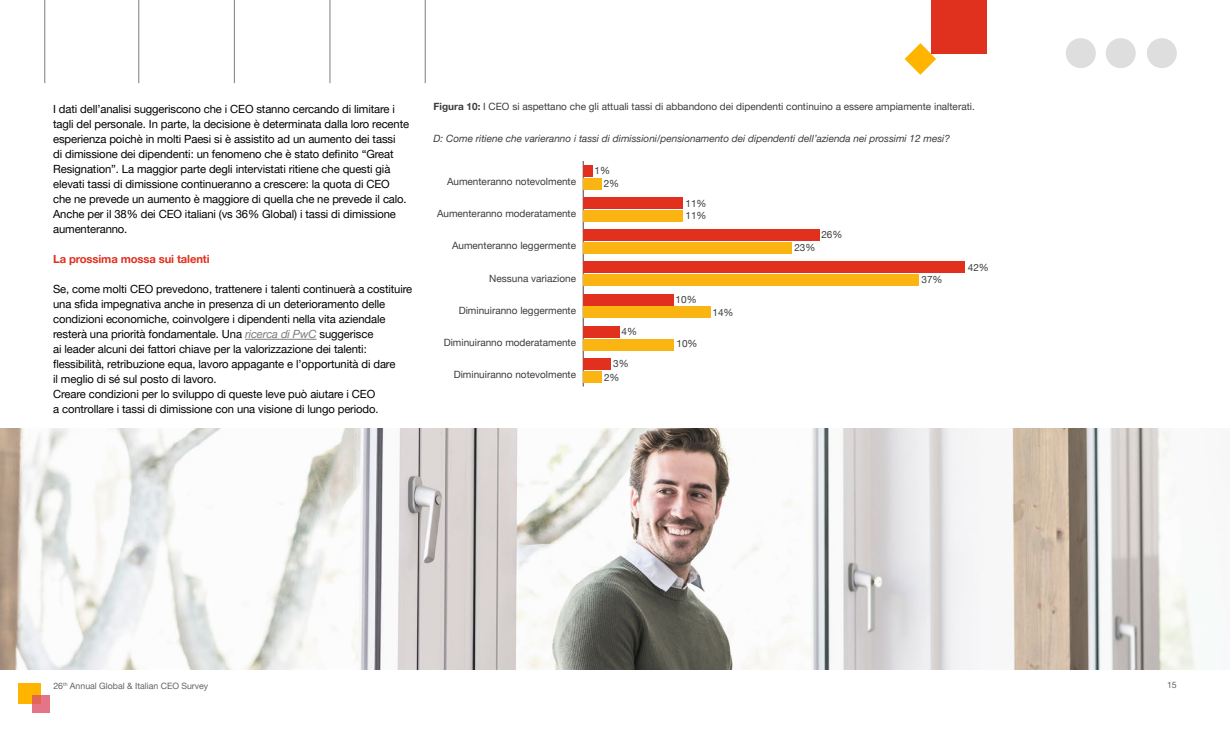
<style>
.page{position:relative;width:1230px;height:735px;background:#fff}
.page>*{position:absolute;margin:0;border:0;box-sizing:border-box;transform-origin:0 0}
.t1{font:11.25px/15px "Helvetica Neue LT Pro";letter-spacing:-.01em;color:#000}
.t2{font:700 11.25px "Helvetica Neue LT Pro";letter-spacing:-.01em;color:#e0301e}
.t3{font:10px/12.6px "Helvetica Neue";color:#3c3c3b}
.t4{font:10px "Helvetica Neue LT Pro";color:#3c3c3b}
.t5{font:italic 10px "Helvetica Neue LT Pro";color:#3c3c3b}
.t6{font:8.75px "Helvetica Neue LT Pro";color:#646363}
.s1{font-style:italic;color:#7d7d7d}
.s2{font-weight:700}
</style>
<div class="page">
<hr style="left:330px;top:0;width:1px;height:83px;background:#7d7d7d">
<hr style="left:425px;top:0;width:1px;height:83px;background:#7d7d7d">
<div style="left:1147px;top:38px;width:30px;height:30px;background:#dedede;border-radius:50%"></div>
<div style="left:1066px;top:38px;width:30px;height:30px;background:#dedede;border-radius:50%"></div>
<div style="left:1106px;top:38px;width:30px;height:30px;background:#dedede;border-radius:50%"></div>
<svg style="left:905px;top:43px;width:31px;height:32px"></svg>
<div style="left:932px;top:0;width:55px;height:54px;background:#e0301e"></div>
<hr style="left:139px;top:0;width:1px;height:83px;background:#7d7d7d">
<hr style="left:45px;top:0;width:1px;height:83px;background:#7d7d7d">
<hr style="left:234px;top:0;width:1px;height:83px;background:#7d7d7d">
<div style="left:19px;top:683px;width:22px;height:21px;background:#ffb500"></div>
<svg style="left:32px;top:695px;width:18px;height:17px"></svg>
<hr style="left:583px;top:161px;width:1px;height:226px;background:#464646">
<div style="left:583px;top:178px;width:18px;height:11px;background:#fab512"></div>
<div style="left:583px;top:210px;width:100px;height:12px;background:#fab512"></div>
<div style="left:583px;top:242px;width:209px;height:12px;background:#fab512"></div>
<div style="left:583px;top:274px;width:336px;height:12px;background:#fab512"></div>
<div style="left:583px;top:307px;width:127px;height:11px;background:#fab512"></div>
<div style="left:583px;top:339px;width:91px;height:11px;background:#fab512"></div>
<div style="left:583px;top:371px;width:18px;height:12px;background:#fab512"></div>
<div style="left:583px;top:165px;width:9px;height:11px;background:#e1311e"></div>
<div style="left:583px;top:197px;width:100px;height:12px;background:#e1311e"></div>
<div style="left:583px;top:229px;width:236px;height:12px;background:#e1311e"></div>
<div style="left:583px;top:262px;width:382px;height:11px;background:#e1311e"></div>
<div style="left:583px;top:294px;width:91px;height:11px;background:#e1311e"></div>
<div style="left:583px;top:326px;width:37px;height:12px;background:#e1311e"></div>
<div style="left:583px;top:358px;width:27px;height:12px;background:#e1311e"></div>
<hr style="left:245px;top:339px;width:72px;height:1px;background:#7d7d7d">
<img style="left:0;top:428px;width:1195px;height:242px">
<p class="t1" style="left:53px;top:101px;width:357px">I dati dell’analisi suggeriscono che i CEO stanno cercando di limitare i tagli del personale. In parte, la decisione è determinata dalla loro recente esperienza poichè in molti Paesi si è assistito ad un aumento dei tassi<br>di dimissione dei dipendenti: un fenomeno che è stato definito “Great Resignation”. La maggior parte degli intervistati ritiene che questi già elevati tassi di dimissione continueranno a crescere: la quota di CEO che ne prevede un aumento è maggiore di quella che ne prevede il calo.<br>Anche per il 38% dei CEO italiani (vs 36% Global) i tassi di dimissione aumenteranno.</p>
<p class="t2" style="left:53px;top:252px;width:158px">La prossima mossa sui talenti</p>
<p class="t1" style="left:53px;top:281px;width:361px">Se, come molti CEO prevedono, trattenere i talenti continuerà a costituire una sfida impegnativa anche in presenza di un deterioramento delle condizioni economiche, coinvolgere i dipendenti nella vita aziendale resterà una priorità fondamentale. Una <span class="s1">ricerca di PwC</span> suggerisce<br>ai leader alcuni dei fattori chiave per la valorizzazione dei talenti: flessibilità, retribuzione equa, lavoro appagante e l’opportunità di dare<br>il meglio di sé sul posto di lavoro.<br>Creare condizioni per lo sviluppo di queste leve può aiutare i CEO<br>a controllare i tassi di dimissione con una visione di lungo periodo.</p>
<p class="t4" style="left:434px;top:100px;width:543px"><span class="s2">Figura 10:</span> I CEO si aspettano che gli attuali tassi di abbandono dei dipendenti continuino a essere ampiamente inalterati.</p>
<p class="t5" style="left:434px;top:132px;width:518px">D: Come ritiene che varieranno i tassi di dimissioni/pensionamento dei dipendenti dell’azienda nei prossimi 12 mesi?</p>
<p class="t3" style="left:447px;top:176px;width:131px">Aumenteranno notevolmente</p>
<p class="t3" style="left:604px;top:165px;width:17px;text-indent:-9px">1%<br>2%</p>
<p class="t3" style="left:437px;top:208px;width:141px">Aumenteranno moderatamente</p>
<p class="t3" style="left:452px;top:240px;width:126px">Aumenteranno leggermente</p>
<p class="t3" style="left:489px;top:272px;width:88px">Nessuna variazione</p>
<p class="t3" style="left:459px;top:305px;width:119px">Diminuiranno leggermente</p>
<p class="t3" style="left:444px;top:337px;width:134px">Diminuiranno moderatamente</p>
<p class="t3" style="left:454px;top:369px;width:124px">Diminuiranno notevolmente</p>
<p class="t3" style="left:622px;top:326px;width:17px">4%</p>
<p class="t3" style="left:604px;top:357px;width:26px;line-height:13.9px;text-indent:9px">3%<br>2%</p>
<p class="t3" style="left:685px;top:197px;width:23px">11%<br>11%</p>
<p class="t3" style="left:676px;top:294px;width:23px">10%</p>
<p class="t3" style="left:676px;top:338px;width:23px">10%</p>
<p class="t3" style="left:712px;top:307px;width:23px">14%</p>
<p class="t3" style="left:821px;top:229px;width:23px">26%</p>
<p class="t3" style="left:794px;top:242px;width:23px">23%</p>
<p class="t3" style="left:921px;top:274px;width:23px">37%</p>
<p class="t3" style="left:968px;top:262px;width:23px">42%</p>
<p class="t6" style="left:53px;top:680px;width:157px">26<sup>th</sup> Annual Global &amp; Italian CEO Survey</p>
<p class="t6" style="left:1167px;top:680px;width:11px">15</p>
</div>
